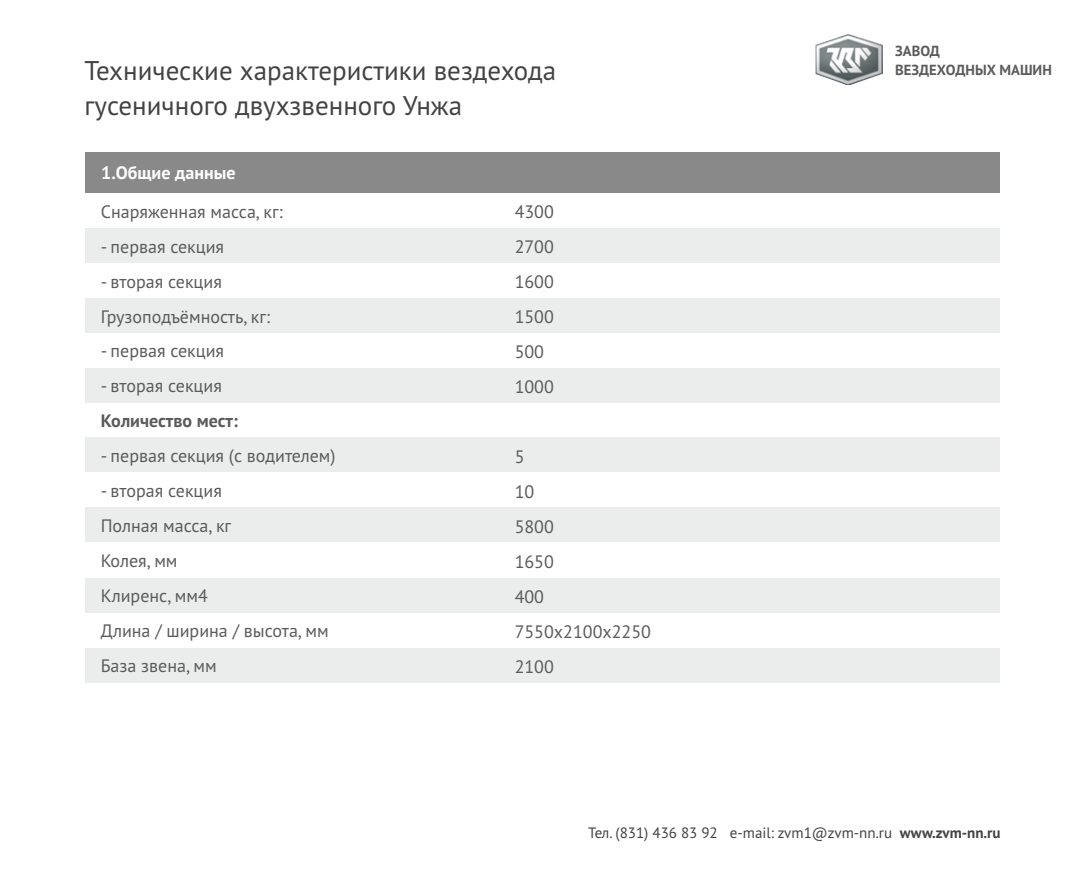
<style>
.page{position:relative;width:1085px;height:893px;background:#fff}
.page>*{position:absolute;margin:0;border:0;box-sizing:border-box;transform-origin:0 0}
.t1{font:27px/35px "PT Sans";color:#434242}
.t2{font:18px/35px "PT Sans";color:#5b5b5b}
.t3{font:700 18px "PT Sans";color:#5b5b5b}
.t4{font:700 18px "PT Sans";color:#fefefe}
.t5{font:15px "PT Sans";color:#434242}
.t6{font:700 14.55px/18.9px "PT Sans";color:#5b5b5b}
.s1{font-weight:700}
</style>
<div class="page">
<div style="left:85px;top:578px;width:914px;height:35px;background:#ebecec"></div>
<div style="left:85px;top:508px;width:914px;height:34px;background:#ebecec"></div>
<div style="left:85px;top:648px;width:914px;height:35px;background:#ebecec"></div>
<div style="left:85px;top:298px;width:914px;height:34px;background:#ebecec"></div>
<div style="left:85px;top:228px;width:914px;height:34px;background:#ebecec"></div>
<div style="left:85px;top:152px;width:914px;height:41px;background:#898989"></div>
<img style="left:815px;top:34px;width:67px;height:51px">
<div style="left:85px;top:437px;width:914px;height:35px;background:#ebecec"></div>
<div style="left:85px;top:368px;width:914px;height:35px;background:#ebecec"></div>
<h1 class="t1" style="left:85px;top:52px;width:473px">Технические характеристики вездехода гусеничного двухзвенного Унжа</h1>
<p class="t4" style="left:101px;top:161px;width:136px">1.Общие данные</p>
<p class="t2" style="left:101px;top:194px;width:183px">Снаряженная масса, кг:</p>
<p class="t2" style="left:101px;top:228px;width:125px">- первая секция</p>
<p class="t2" style="left:101px;top:263px;width:171px">- вторая секция<br>Грузоподъёмность, кг:</p>
<p class="t2" style="left:101px;top:333px;width:125px">- первая секция</p>
<p class="t2" style="left:101px;top:368px;width:123px">- вторая секция</p>
<p class="t3" style="left:101px;top:409px;width:139px">Количество мест:</p>
<p class="t2" style="left:101px;top:438px;width:236px">- первая секция (с водителем)</p>
<p class="t2" style="left:101px;top:473px;width:229px">- вторая секция<br>Полная масса, кг<br>Колея, мм<br>Клиренс, мм 4<br>Длина / ширина / высота, мм<br>База звена, мм</p>
<p class="t2" style="left:514px;top:194px;width:41px">4300<br>2700<br>1600<br>1500<br>500<br>1000</p>
<p class="t2" style="left:514px;top:439px;width:138px">5<br>10<br>5800<br>1650<br>400<br>7550х2100х2250<br>2100</p>
<p class="t6" style="left:895px;top:41px;width:158px">ЗАВОД<br>ВЕЗДЕХОДНЫХ МАШИН</p>
<p class="t5" style="left:588px;top:823px;width:414px">Тел. (831) 436 83 92 e-mail: zvm1@zvm-nn.ru <span class="s1">www.zvm-nn.ru</span></p>
</div>
